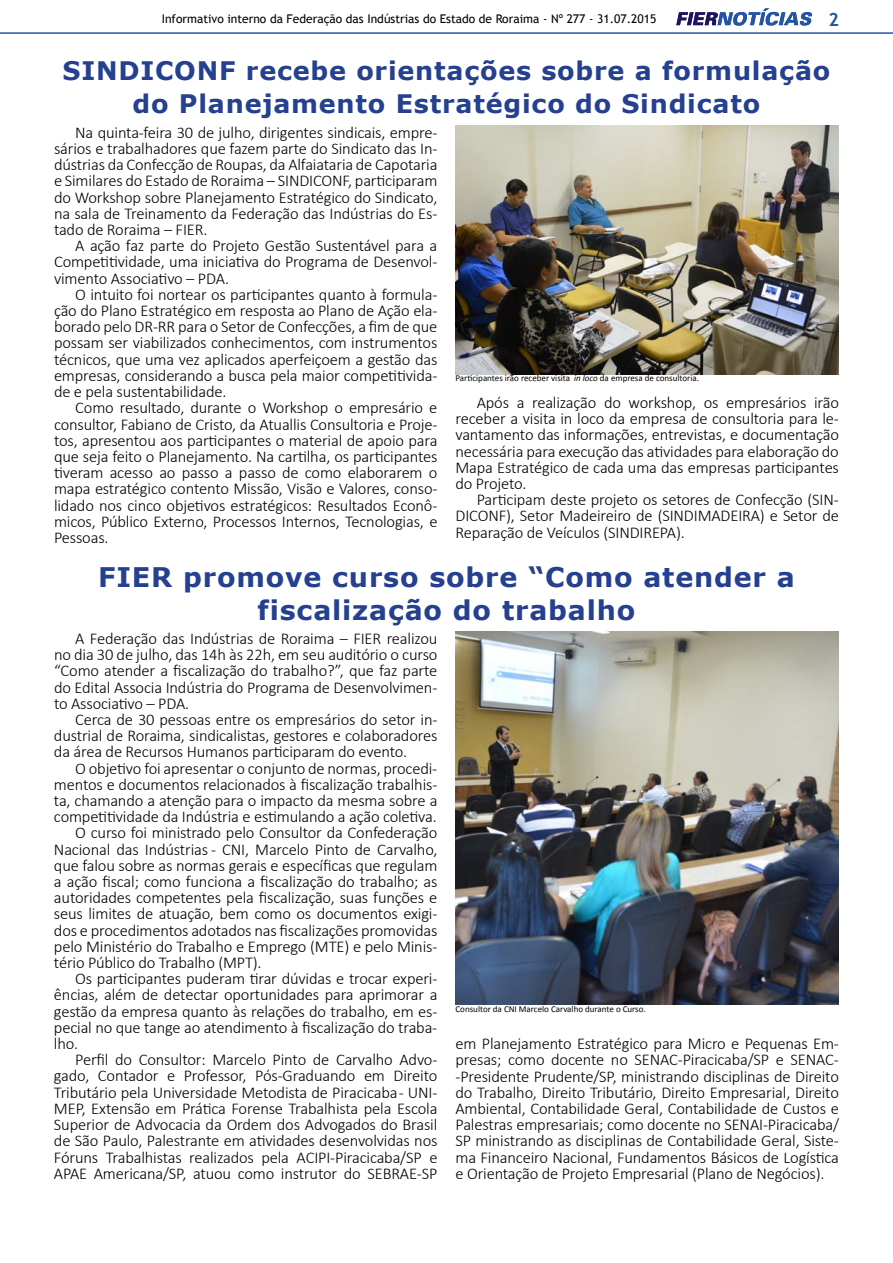
<style>
.page{position:relative;width:893px;height:1263px;background:#fff}
.page>*{position:absolute;margin:0;border:0;box-sizing:border-box;transform-origin:0 0}
.t1{font:700 27px/33px "Verdana";letter-spacing:.03em;color:#25408f;text-align:center}
.t2{font:700 25.5px/33px "Verdana";letter-spacing:.03em;color:#25408f;text-align:center}
.t3{font:700 18px "Trebuchet MS";color:#2654a5}
.t4{font:300 16.5px/16.2px "Calibri";letter-spacing:-.01em;color:#000;text-align:justify}
.t5{font:12px "Trebuchet MS";color:#000}
.t6{font:9px "Calibri";color:#000}
.s1{font-style:italic}
</style>
<div class="page">
<svg style="left:676px;top:8px;width:136px;height:18px"></svg>
<hr style="left:0;top:32px;width:893px;height:2px;background:#2654a5">
<img style="left:455px;top:125px;width:384px;height:249px">
<img style="left:455px;top:631px;width:384px;height:374px">
<p class="t5" style="left:162px;top:11px;width:496px">Informativo interno da Federação das Indústrias do Estado de Roraima - Nº 277 - 31.07.2015</p>
<p class="t3" style="left:828px;top:8px;width:12px">2</p>
<h2 class="t2" style="left:63px;top:53px;width:769px">SINDICONF recebe orientações sobre a formulação do Planejamento Estratégico do Sindicato</h2>
<p class="t4" style="left:54px;top:124px;width:385px;text-indent:21px">Na quinta-feira 30 de julho, dirigentes sindicais, empre&shy;sários e trabalhadores que fazem parte do Sindicato das In&shy;dústrias da Confecção de Roupas, da Alfaiataria de Capotaria e Similares do Estado de Roraima – SINDICONF, participaram do Workshop sobre Planejamento Estratégico do Sindicato, na sala de Treinamento da Federação das Indústrias do Es&shy;tado de Roraima – FIER.</p>
<p class="t4" style="left:54px;top:237px;width:385px;text-indent:21px">A ação faz parte do Projeto Gestão Sustentável para a Competitividade, uma iniciativa do Programa de Desenvol&shy;vimento Associativo – PDA.</p>
<p class="t4" style="left:54px;top:286px;width:385px;text-indent:21px">O intuito foi nortear os participantes quanto à formula&shy;ção do Plano Estratégico em resposta ao Plano de Ação ela&shy;borado pelo DR-RR para o Setor de Confecções, a fim de que possam ser viabilizados conhecimentos, com instrumentos técnicos, que uma vez aplicados aperfeiçoem a gestão das empresas, considerando a busca pela maior competitivida&shy;de e pela sustentabilidade.</p>
<p class="t4" style="left:54px;top:400px;width:385px;text-indent:21px">Como resultado, durante o Workshop o empresário e consultor, Fabiano de Cristo, da Atuallis Consultoria e Proje&shy;tos, apresentou aos participantes o material de apoio para que seja feito o Planejamento. Na cartilha, os participantes tiveram acesso ao passo a passo de como elaborarem o mapa estratégico contento Missão, Visão e Valores, conso&shy;lidado nos cinco objetivos estratégicos: Resultados Econô&shy;micos, Público Externo, Processos Internos, Tecnologias, e Pessoas.</p>
<p class="t6" style="left:455px;top:372px;width:245px">Participantes irão receber visita <span class="s1">in loco</span> da empresa de consultoria.</p>
<p class="t4" style="left:455px;top:394px;width:385px;text-indent:21px">Após a realização do workshop, os empresários irão receber a visita in loco da empresa de consultoria para le&shy;vantamento das informações, entrevistas, e documentação necessária para execução das atividades para elaboração do Mapa Estratégico de cada uma das empresas participantes do Projeto.</p>
<p class="t4" style="left:455px;top:491px;width:385px;text-indent:21px">Participam deste projeto os setores de Confecção (SIN-DICONF), Setor Madeireiro de (SINDIMADEIRA) e Setor de Reparação de Veículos (SINDIREPA).</p>
<h1 class="t1" style="left:98px;top:560px;width:698px">FIER promove curso sobre “Como atender a fiscalização do trabalho</h1>
<p class="t4" style="left:54px;top:630px;width:385px;text-indent:21px">A Federação das Indústrias de Roraima – FIER realizou no dia 30 de julho, das 14h às 22h, em seu auditório o curso “Como atender a fiscalização do trabalho?”, que faz parte do Edital Associa Indústria do Programa de Desenvolvimen&shy;to Associativo – PDA.</p>
<p class="t4" style="left:54px;top:711px;width:385px;text-indent:21px">Cerca de 30 pessoas entre os empresários do setor in&shy;dustrial de Roraima, sindicalistas, gestores e colaboradores da área de Recursos Humanos participaram do evento.</p>
<p class="t4" style="left:75px;top:760px;width:364px">O objetivo foi apresentar o conjunto de normas, procedi-</p>
<p class="t4" style="left:54px;top:776px;width:385px">mentos e documentos relacionados à fiscalização trabalhis-</p>
<p class="t4" style="left:54px;top:792px;width:385px">ta, chamando a atenção para o impacto da mesma sobre a</p>
<p class="t4" style="left:54px;top:808px;width:384px">competitividade da Indústria e estimulando a ação coletiva.</p>
<p class="t4" style="left:75px;top:825px;width:364px">O curso foi ministrado pelo Consultor da Confederação</p>
<p class="t4" style="left:54px;top:841px;width:385px">Nacional das Indústrias - CNI, Marcelo Pinto de Carvalho,</p>
<p class="t4" style="left:54px;top:857px;width:385px">que falou sobre as normas gerais e específicas que regulam</p>
<p class="t4" style="left:54px;top:873px;width:385px">a ação fiscal; como funciona a fiscalização do trabalho; as</p>
<p class="t4" style="left:54px;top:889px;width:385px">autoridades competentes pela fiscalização, suas funções e</p>
<p class="t4" style="left:54px;top:906px;width:385px">seus limites de atuação, bem como os documentos exigi-</p>
<p class="t4" style="left:54px;top:922px;width:385px">dos e procedimentos adotados nas fiscalizações promovidas</p>
<p class="t4" style="left:54px;top:938px;width:385px">pelo Ministério do Trabalho e Emprego (MTE) e pelo Minis-</p>
<p class="t4" style="left:54px;top:954px;width:209px">tério Público do Trabalho (MPT).</p>
<p class="t4" style="left:75px;top:970px;width:364px">Os participantes puderam tirar dúvidas e trocar experi-</p>
<p class="t4" style="left:54px;top:987px;width:385px">ências, além de detectar oportunidades para aprimorar a</p>
<p class="t4" style="left:54px;top:1003px;width:385px">gestão da empresa quanto às relações do trabalho, em es-</p>
<p class="t4" style="left:54px;top:1019px;width:385px">pecial no que tange ao atendimento à fiscalização do traba-</p>
<p class="t4" style="left:54px;top:1035px;width:26px">lho.</p>
<p class="t4" style="left:75px;top:1051px;width:364px">Perfil do Consultor: Marcelo Pinto de Carvalho Advo-</p>
<p class="t4" style="left:54px;top:1068px;width:385px">gado, Contador e Professor, Pós-Graduando em Direito</p>
<p class="t4" style="left:54px;top:1084px;width:385px">Tributário pela Universidade Metodista de Piracicaba - UNI-</p>
<p class="t4" style="left:54px;top:1100px;width:385px">MEP, Extensão em Prática Forense Trabalhista pela Escola</p>
<p class="t4" style="left:54px;top:1116px;width:385px">Superior de Advocacia da Ordem dos Advogados do Brasil</p>
<p class="t4" style="left:54px;top:1132px;width:385px">de São Paulo, Palestrante em atividades desenvolvidas nos</p>
<p class="t4" style="left:54px;top:1149px;width:385px">Fóruns Trabalhistas realizados pela ACIPI-Piracicaba/SP e</p>
<p class="t4" style="left:54px;top:1165px;width:385px">APAE Americana/SP, atuou como instrutor do SEBRAE-SP</p>
<p class="t6" style="left:455px;top:1003px;width:192px">Consultor da CNI Marcelo Carvalho durante o Curso.</p>
<p class="t4" style="left:455px;top:1035px;width:385px">em Planejamento Estratégico para Micro e Pequenas Em&shy;presas; como docente no SENAC-Piracicaba/SP e SENAC--Presidente Prudente/SP, ministrando disciplinas de Direito do Trabalho, Direito Tributário, Direito Empresarial, Direito Ambiental, Contabilidade Geral, Contabilidade de Custos e Palestras empresariais; como docente no SENAI-Piracicaba/ SP ministrando as disciplinas de Contabilidade Geral, Siste&shy;ma Financeiro Nacional, Fundamentos Básicos de Logística e Orientação de Projeto Empresarial (Plano de Negócios).</p>
</div>
